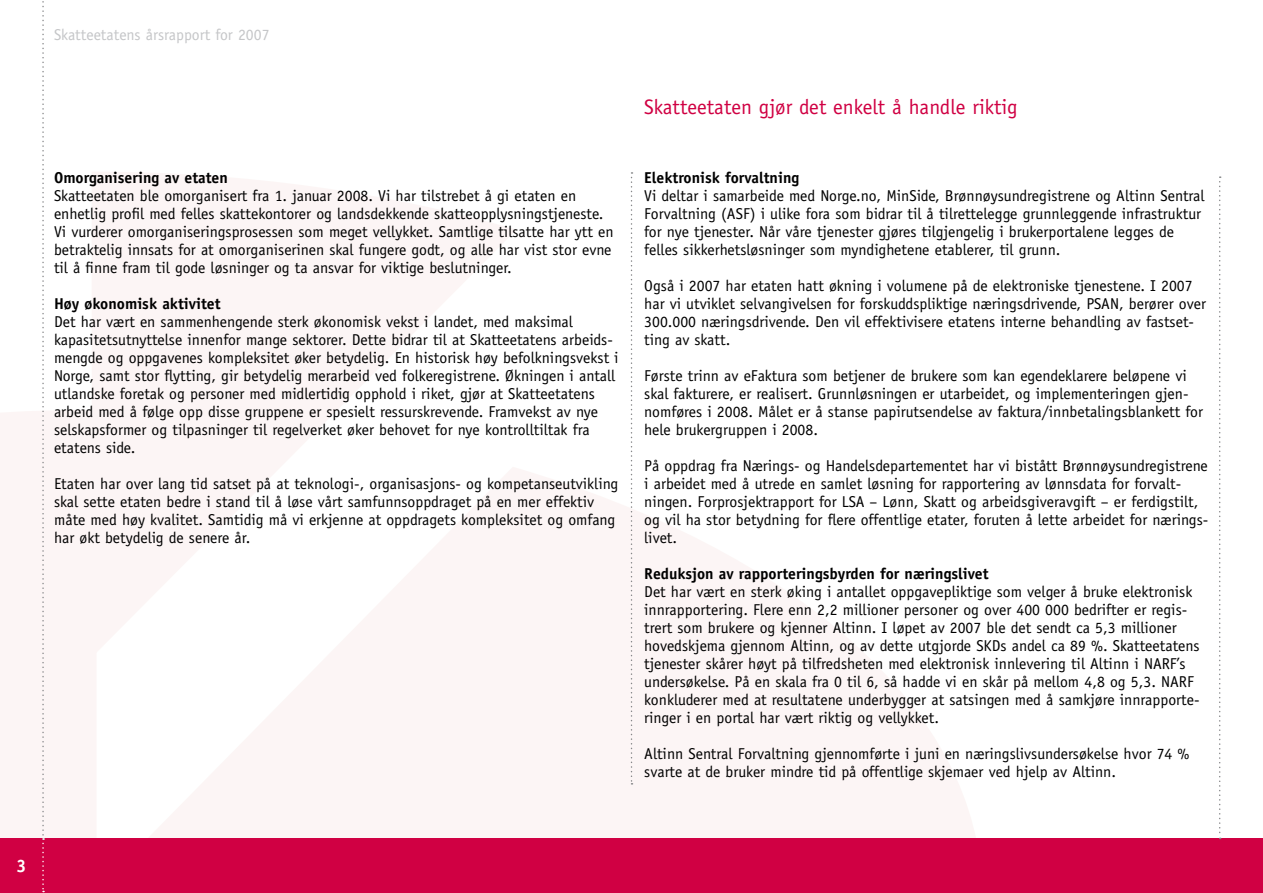
<style>
.page{position:relative;width:1263px;height:893px;background:#fff}
.page>*{position:absolute;margin:0;border:0;box-sizing:border-box;transform-origin:0 0}
.t1{font:21px "Officina Sans";color:#d00043}
.t2{font:700 18px "Officina Sans";color:#fff}
.t3{font:15.75px/18px "Officina Sans";color:#000}
.t4{font:700 15.75px "Officina Sans";color:#000}
.t5{font:15.75px "Officina Sans";color:#c5c6c8}
</style>
<div class="page">
<div style="left:0;top:839px;width:1263px;height:54px;background:#d00043"></div>
<svg style="left:42px;top:1px;width:2px;height:891px"></svg>
<svg style="left:631px;top:172px;width:1px;height:613px"></svg>
<svg style="left:1219px;top:176px;width:2px;height:663px"></svg>
<p class="t5" style="left:54px;top:26px;width:217px">Skatteetatens årsrapport for 2007</p>
<p class="t4" style="left:54px;top:168px;width:175px">Omorganisering av etaten</p>
<p class="t3" style="left:54px;top:187px;width:561px">Skatteetaten ble omorganisert fra 1. januar 2008. Vi har tilstrebet å gi etaten en enhetlig profil med felles skattekontorer og landsdekkende skatteopplysningstjeneste.<br>Vi vurderer omorganiseringsprosessen som meget vellykket. Samtlige tilsatte har ytt en betraktelig innsats for at omorganiserinen skal fungere godt, og alle har vist stor evne til å finne fram til gode løsninger og ta ansvar for viktige beslutninger.</p>
<p class="t4" style="left:54px;top:294px;width:168px">Høy økonomisk aktivitet</p>
<p class="t3" style="left:54px;top:313px;width:566px">Det har vært en sammenhengende sterk økonomisk vekst i landet, med maksimal kapasitetsutnyttelse innenfor mange sektorer. Dette bidrar til at Skatteetatens arbeids&shy;mengde og oppgavenes kompleksitet øker betydelig. En historisk høy befolkningsvekst i Norge, samt stor flytting, gir betydelig merarbeid ved folkeregistrene. Økningen i antall utlandske foretak og personer med midlertidig opphold i riket, gjør at Skatteetatens arbeid med å følge opp disse gruppene er spesielt ressurskrevende. Framvekst av nye selskapsformer og tilpasninger til regelverket øker behovet for nye kontrolltiltak fra etatens side.</p>
<p class="t3" style="left:54px;top:475px;width:566px">Etaten har over lang tid satset på at teknologi-, organisasjons- og kompetanseutvikling skal sette etaten bedre i stand til å løse vårt samfunnsoppdraget på en mer effektiv måte med høy kvalitet. Samtidig må vi erkjenne at oppdragets kompleksitet og omfang har økt betydelig de senere år.</p>
<h1 class="t1" style="left:644px;top:94px;width:375px">Skatteetaten gjør det enkelt å handle riktig</h1>
<p class="t4" style="left:644px;top:168px;width:157px">Elektronisk forvaltning</p>
<p class="t3" style="left:644px;top:187px;width:562px">Vi deltar i samarbeide med Norge.no, MinSide, Brønnøysundregistrene og Altinn Sentral Forvaltning (ASF) i ulike fora som bidrar til å tilrettelegge grunnleggende infrastruktur for nye tjenester. Når våre tjenester gjøres tilgjengelig i brukerportalene legges de felles sikkerhetsløsninger som myndighetene etablerer, til grunn.</p>
<p class="t3" style="left:644px;top:277px;width:563px">Også i 2007 har etaten hatt økning i volumene på de elektroniske tjenestene. I 2007 har vi utviklet selvangivelsen for forskuddspliktige næringsdrivende, PSAN, berører over 300.000 næringsdrivende. Den vil effektivisere etatens interne behandling av fastset&shy;ting av skatt.</p>
<p class="t3" style="left:644px;top:367px;width:560px">Første trinn av eFaktura som betjener de brukere som kan egendeklarere beløpene vi skal fakturere, er realisert. Grunnløsningen er utarbeidet, og implementeringen gjen&shy;nomføres i 2008. Målet er å stanse papirutsendelse av faktura/innbetalingsblankett for hele brukergruppen i 2008.</p>
<p class="t3" style="left:644px;top:457px;width:566px">På oppdrag fra Nærings- og Handelsdepartementet har vi bistått Brønnøysundregistrene i arbeidet med å utrede en samlet løsning for rapportering av lønnsdata for forvalt&shy;ningen. Forprosjektrapport for LSA – Lønn, Skatt og arbeidsgiveravgift – er ferdigstilt, og vil ha stor betydning for flere offentlige etater, foruten å lette arbeidet for nærings&shy;livet.</p>
<p class="t4" style="left:644px;top:564px;width:346px">Reduksjon av rapporteringsbyrden for næringslivet</p>
<p class="t3" style="left:644px;top:583px;width:557px">Det har vært en sterk øking i antallet oppgavepliktige som velger å bruke elektronisk innrapportering. Flere enn 2,2 millioner personer og over 400 000 bedrifter er regis&shy;trert som brukere og kjenner Altinn. I løpet av 2007 ble det sendt ca 5,3 millioner hovedskjema gjennom Altinn, og av dette utgjorde SKDs andel ca 89 %. Skatteetatens tjenester skårer høyt på tilfredsheten med elektronisk innlevering til Altinn i NARF’s undersøkelse. På en skala fra 0 til 6, så hadde vi en skår på mellom 4,8 og 5,3. NARF konkluderer med at resultatene underbygger at satsingen med å samkjøre innrapporte&shy;ringer i en portal har vært riktig og vellykket.</p>
<p class="t3" style="left:644px;top:745px;width:547px">Altinn Sentral Forvaltning gjennomførte i juni en næringslivsundersøkelse hvor 74 % svarte at de bruker mindre tid på offentlige skjemaer ved hjelp av Altinn.</p>
<p class="t2" style="left:16px;top:854px;width:12px">3</p>
</div>
